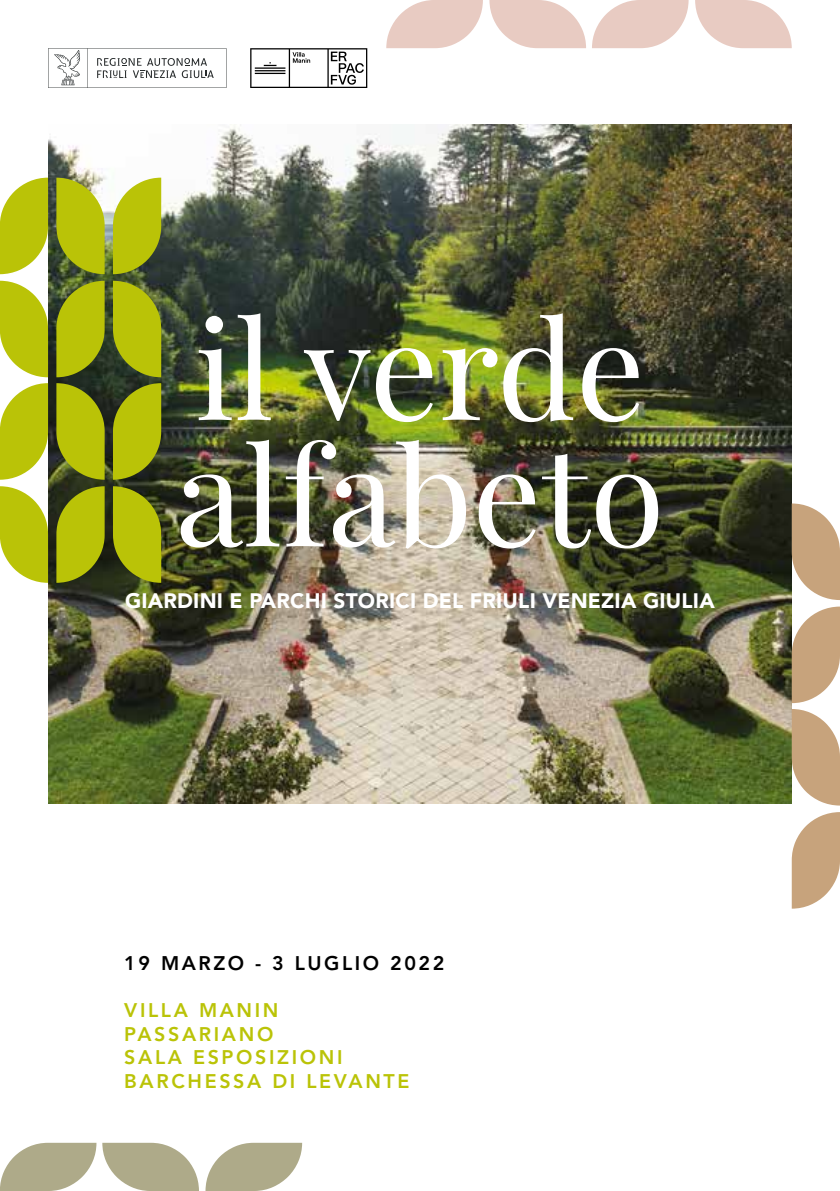
<style>
.page{position:relative;width:840px;height:1191px;background:#fff}
.page>*{position:absolute;margin:0;border:0;box-sizing:border-box;transform-origin:0 0}
.t1{font:136.2px/126.4px "Playfair Display";color:#fff}
.t2{font:900 20.8px "Avenir LT Std";letter-spacing:.01em;color:#fff}
.t3{font:800 19.6px/23.6px "Avenir LT Std";letter-spacing:.135em;color:#bac307}
.t4{font:800 19.6px "Avenir LT Std";letter-spacing:.13em;color:#000}
</style>
<div class="page">
<img style="left:48px;top:125px;width:743px;height:678px">
<svg style="left:48px;top:48px;width:178px;height:40px"></svg>
<svg style="left:791px;top:503px;width:48px;height:405px"></svg>
<svg style="left:56px;top:178px;width:49px;height:405px;background:#9aa312"></svg>
<svg style="left:113px;top:178px;width:48px;height:405px;background:#9ca514"></svg>
<svg style="left:0;top:178px;width:48px;height:405px"></svg>
<svg style="left:0;top:1142px;width:302px;height:49px"></svg>
<svg style="left:386px;top:0;width:405px;height:48px"></svg>
<svg style="left:250px;top:48px;width:117px;height:40px"></svg>
<h1 class="t1" style="left:175px;top:294px;width:490px">il verde alfabeto</h1>
<p class="t2" style="left:125px;top:588px;width:591px">GIARDINI E PARCHI STORICI DEL FRIULI VENEZIA GIULIA</p>
<p class="t4" style="left:124px;top:951px;width:321px">19 MARZO - 3 LUGLIO 2022</p>
<p class="t3" style="left:124px;top:998px;width:286px">VILLA MANIN<br>PASSARIANO<br>SALA ESPOSIZIONI<br>BARCHESSA DI LEVANTE</p>
</div>
